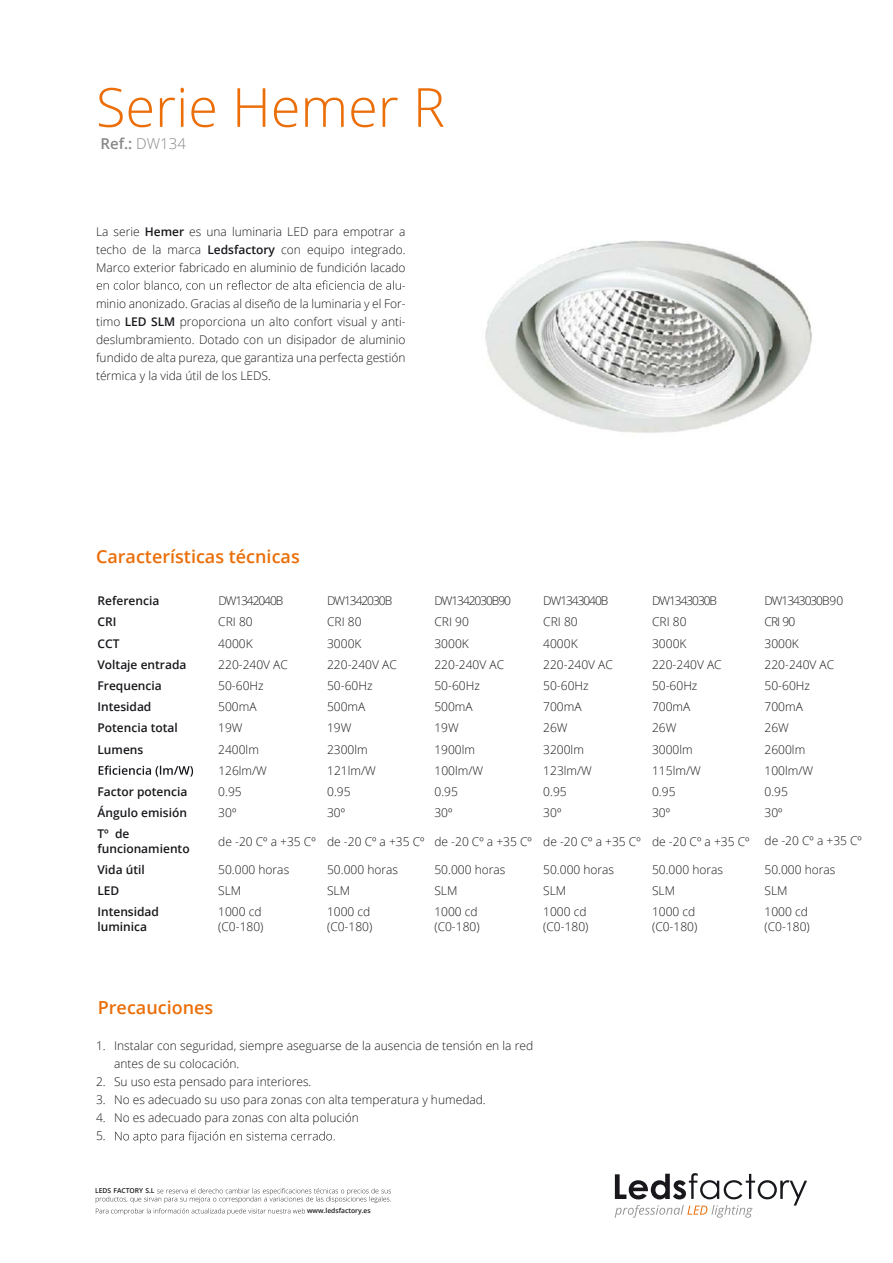
<style>
.page{position:relative;width:893px;height:1263px;background:#fff}
.page>*{position:absolute;margin:0;border:0;box-sizing:border-box;transform-origin:0 0}
.t1{font:300 54px "Open Sans";color:#eb6e08}
.t2{font:600 18px "Open Sans";color:#eb6e08}
.t3{font:600 15px "Open Sans";color:#87888a}
.t4{font:300 12px/21.1px "Open Sans";color:#1a171c}
.t5{font:600 12px/14.4px "Open Sans";color:#1a171c}
.t6{font:300 12px "Open Sans";letter-spacing:-.09em;color:#1a171c}
.t7{font:600 6.75px "Open Sans";color:#1a171c}
.s1{font-weight:300}
.s2{font-weight:600}
</style>
<div class="page">
<svg style="left:615px;top:1173px;width:192px;height:45px"></svg>
<svg style="left:96px;top:1188px;width:295px;height:27px"></svg>
<svg style="left:98px;top:765px;width:96px;height:12px"></svg>
<svg style="left:115px;top:1131px;width:220px;height:12px"></svg>
<svg style="left:97px;top:280px;width:304px;height:11px"></svg>
<img style="left:485px;top:241px;width:327px;height:192px">
<h1 class="t1" style="left:96px;top:70px;width:350px">Serie Hemer R</h1>
<p class="t3" style="left:100px;top:134px;width:87px">Ref.: <span class="s1">DW134</span></p>
<p class="t4" style="left:96px;top:220px;width:311px">La serie <span class="s2">Hemer</span> es una luminaria LED para empotrar a</p>
<p class="t4" style="left:96px;top:238px;width:311px">techo de la marca <span class="s2">Ledsfactory</span> con equipo integrado.</p>
<p class="t4" style="left:96px;top:256px;width:311px">Marco exterior fabricado en aluminio de fundición lacado</p>
<p class="t4" style="left:402px;top:274px;width:5px">-</p>
<p class="t4" style="left:96px;top:292px;width:311px">minio anonizado. Gracias al diseño de la luminaria y el For-</p>
<p class="t4" style="left:96px;top:310px;width:311px">timo <span class="s2">LED SLM</span> proporciona un alto confort visual y anti-</p>
<p class="t4" style="left:96px;top:328px;width:311px">deslumbramiento. Dotado con un disipador de aluminio</p>
<p class="t4" style="left:96px;top:346px;width:311px">fundido de alta pureza, que garantiza una perfecta gestión</p>
<p class="t4" style="left:96px;top:364px;width:177px">térmica y la vida útil de los LEDS.</p>
<h2 class="t2" style="left:96px;top:544px;width:205px">Características técnicas</h2>
<p class="t5" style="left:98px;top:593px;width:63px">Referencia</p>
<p class="t6" style="left:218px;top:593px;width:67px">DW1342040B</p>
<p class="t6" style="left:327px;top:593px;width:67px">DW1342030B</p>
<p class="t6" style="left:434px;top:593px;width:78px">DW1342030B90</p>
<p class="t6" style="left:543px;top:593px;width:67px">DW1343040B</p>
<p class="t6" style="left:652px;top:593px;width:67px">DW1343030B</p>
<p class="t5" style="left:97px;top:615px;width:20px">CRI</p>
<p class="t4" style="left:218px;top:611px;width:36px">CRI 80</p>
<p class="t4" style="left:327px;top:611px;width:36px">CRI 80</p>
<p class="t4" style="left:434px;top:611px;width:36px">CRI 90</p>
<p class="t4" style="left:543px;top:611px;width:36px">CRI 80</p>
<p class="t4" style="left:652px;top:611px;width:36px">CRI 80</p>
<p class="t5" style="left:97px;top:636px;width:24px">CCT</p>
<p class="t4" style="left:218px;top:632px;width:36px">4000K</p>
<p class="t4" style="left:327px;top:632px;width:36px">3000K</p>
<p class="t4" style="left:434px;top:632px;width:36px">3000K</p>
<p class="t4" style="left:543px;top:632px;width:36px">4000K</p>
<p class="t4" style="left:652px;top:632px;width:36px">3000K</p>
<p class="t5" style="left:97px;top:657px;width:91px">Voltaje entrada</p>
<p class="t4" style="left:218px;top:653px;width:71px">220-240V AC</p>
<p class="t4" style="left:327px;top:653px;width:71px">220-240V AC</p>
<p class="t4" style="left:434px;top:653px;width:71px">220-240V AC</p>
<p class="t4" style="left:543px;top:653px;width:71px">220-240V AC</p>
<p class="t4" style="left:652px;top:653px;width:71px">220-240V AC</p>
<p class="t5" style="left:97px;top:678px;width:66px">Frequencia</p>
<p class="t4" style="left:218px;top:675px;width:47px">50-60Hz</p>
<p class="t4" style="left:327px;top:675px;width:47px">50-60Hz</p>
<p class="t4" style="left:434px;top:675px;width:47px">50-60Hz</p>
<p class="t4" style="left:543px;top:675px;width:47px">50-60Hz</p>
<p class="t4" style="left:652px;top:675px;width:47px">50-60Hz</p>
<p class="t5" style="left:97px;top:699px;width:56px">Intesidad</p>
<p class="t4" style="left:218px;top:696px;width:40px">500mA</p>
<p class="t4" style="left:327px;top:696px;width:40px">500mA</p>
<p class="t4" style="left:434px;top:696px;width:40px">500mA</p>
<p class="t4" style="left:543px;top:696px;width:40px">700mA</p>
<p class="t4" style="left:652px;top:696px;width:40px">700mA</p>
<p class="t5" style="left:97px;top:720px;width:82px">Potencia total</p>
<p class="t4" style="left:218px;top:717px;width:26px">19W</p>
<p class="t4" style="left:327px;top:717px;width:26px">19W</p>
<p class="t4" style="left:434px;top:717px;width:26px">19W</p>
<p class="t4" style="left:543px;top:717px;width:26px">26W</p>
<p class="t4" style="left:652px;top:717px;width:26px">26W</p>
<p class="t5" style="left:97px;top:742px;width:47px">Lumens</p>
<p class="t4" style="left:218px;top:738px;width:42px">2400lm</p>
<p class="t4" style="left:327px;top:738px;width:42px">2300lm</p>
<p class="t4" style="left:434px;top:738px;width:42px">1900lm</p>
<p class="t4" style="left:543px;top:738px;width:42px">3200lm</p>
<p class="t4" style="left:652px;top:738px;width:42px">3000lm</p>
<p class="t4" style="left:218px;top:759px;width:50px">126lm/W</p>
<p class="t4" style="left:327px;top:759px;width:50px">121lm/W</p>
<p class="t4" style="left:434px;top:759px;width:50px">100lm/W</p>
<p class="t4" style="left:543px;top:759px;width:50px">123lm/W</p>
<p class="t4" style="left:652px;top:759px;width:50px">115lm/W</p>
<p class="t5" style="left:97px;top:784px;width:91px">Factor potencia</p>
<p class="t4" style="left:218px;top:781px;width:25px">0.95</p>
<p class="t4" style="left:327px;top:781px;width:25px">0.95</p>
<p class="t4" style="left:434px;top:781px;width:25px">0.95</p>
<p class="t4" style="left:543px;top:781px;width:25px">0.95</p>
<p class="t4" style="left:652px;top:781px;width:25px">0.95</p>
<p class="t5" style="left:97px;top:805px;width:91px">Ángulo emisión</p>
<p class="t4" style="left:218px;top:802px;width:20px">30º</p>
<p class="t4" style="left:327px;top:802px;width:20px">30º</p>
<p class="t4" style="left:434px;top:802px;width:20px">30º</p>
<p class="t4" style="left:543px;top:802px;width:20px">30º</p>
<p class="t4" style="left:652px;top:802px;width:20px">30º</p>
<p class="t5" style="left:97px;top:826px;width:94px">Tº de funcionamiento</p>
<p class="t4" style="left:218px;top:830px;width:533px">de -20 Cº a +35 Cº de -20 Cº a +35 Cº de -20 Cº a +35 Cº de -20 Cº a +35 Cº de -20 Cº a +35 Cº</p>
<p class="t5" style="left:97px;top:862px;width:49px">Vida útil</p>
<p class="t4" style="left:218px;top:859px;width:72px">50.000 horas</p>
<p class="t4" style="left:327px;top:859px;width:72px">50.000 horas</p>
<p class="t4" style="left:434px;top:859px;width:72px">50.000 horas</p>
<p class="t4" style="left:543px;top:859px;width:72px">50.000 horas</p>
<p class="t4" style="left:652px;top:859px;width:72px">50.000 horas</p>
<p class="t5" style="left:97px;top:883px;width:24px">LED</p>
<p class="t4" style="left:218px;top:880px;width:25px">SLM</p>
<p class="t4" style="left:327px;top:880px;width:25px">SLM</p>
<p class="t4" style="left:434px;top:880px;width:25px">SLM</p>
<p class="t4" style="left:543px;top:880px;width:25px">SLM</p>
<p class="t4" style="left:652px;top:880px;width:25px">SLM</p>
<p class="t5" style="left:97px;top:904px;width:63px">Intensidad luminica</p>
<p class="t4" style="left:218px;top:904px;width:47px;line-height:14.4px">1000 cd (C0-180)</p>
<p class="t4" style="left:327px;top:904px;width:47px;line-height:14.4px">1000 cd (C0-180)</p>
<p class="t4" style="left:434px;top:904px;width:47px;line-height:14.4px">1000 cd (C0-180)</p>
<p class="t4" style="left:543px;top:904px;width:47px;line-height:14.4px">1000 cd (C0-180)</p>
<p class="t4" style="left:652px;top:904px;width:47px;line-height:14.4px">1000 cd (C0-180)</p>
<p class="t4" style="left:765px;top:590px;width:80px">DW1343030B90<br>CRI 90<br>3000K<br>220-240V AC<br>50-60Hz<br>700mA<br>26W<br>2600lm<br>100lm/W<br>0.95<br>30º</p>
<p class="t4" style="left:765px;top:830px;width:99px">de -20 Cº a +35 Cº</p>
<p class="t4" style="left:765px;top:858px;width:72px">50.000 horas<br>SLM<br>1000 cd</p>
<p class="t4" style="left:765px;top:915px;width:47px">(C0-180)</p>
<h2 class="t2" style="left:98px;top:995px;width:117px">Precauciones</h2>
<p class="t4" style="left:114px;top:1037px;width:421px;line-height:18px;text-indent:-18px">1. Instalar con seguridad, siempre aseguarse de la ausencia de tensión en la red antes de su colocación.</p>
<p class="t4" style="left:96px;top:1071px;width:217px">2. Su uso esta pensado para interiores.</p>
<p class="t4" style="left:96px;top:1089px;width:391px">3. No es adecuado su uso para zonas con alta temperatura y humedad.</p>
<p class="t4" style="left:96px;top:1109px;width:264px;line-height:18px">4. No es adecuado para zonas con alta polución<br>5.</p>
<p class="t7" style="left:95px;top:1186px;width:61px">LEDS FACTORY S.L</p>
<p class="t7" style="left:307px;top:1206px;width:65px">www.ledsfactory.es</p>
</div>
